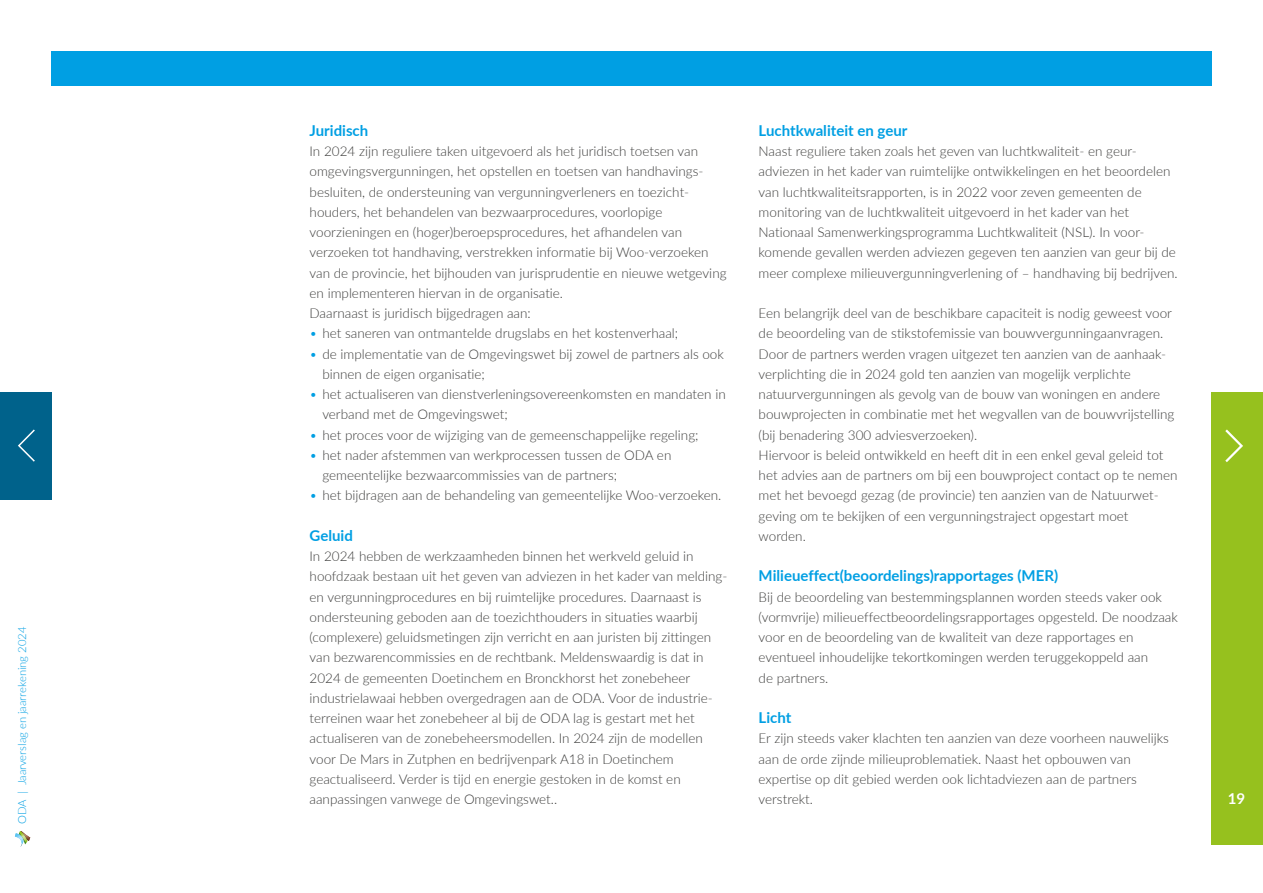
<style>
.page{position:relative;width:1263px;height:893px;background:#fff}
.page>*{position:absolute;margin:0;border:0;box-sizing:border-box;transform-origin:0 0}
.Tussenkop{font:700 15px "Lato";color:#009fe3}
.t1{font:700 15px "Lato";color:#fff}
.Plat{font:300 13.5px/20.2px "Lato";color:#3c3c3b}
.Opsomming{font:300 13.5px/20.2px "Lato";color:#3c3c3b}
.t2{font:300 11.25px "Lato";color:#009fe3}
.s1{color:#009fe3}
</style>
<div class="page">
<div style="left:0;top:392px;width:51px;height:108px;background:#00628b"></div>
<div style="left:1212px;top:392px;width:51px;height:452px;background:#96c11e"></div>
<svg style="left:15px;top:831px;width:15px;height:16px"></svg>
<div style="left:51px;top:51px;width:1161px;height:35px;background:#009fe3"></div>
<svg style="left:18px;top:429px;width:17px;height:33px"></svg>
<svg style="left:1225px;top:429px;width:18px;height:33px"></svg>
<p class="t2" style="left:14px;top:824px;width:199px;rotate:-90deg">ODA | Jaarverslag en jaarrekening 2024</p>
<p class="Tussenkop" style="left:310px;top:119px;width:60px">Juridisch</p>
<p class="Plat" style="left:310px;top:141px;width:419px">In 2024 zijn reguliere taken uitgevoerd als het juridisch toetsen van omgevingsvergunningen, het opstellen en toetsen van handhavings&shy;besluiten, de ondersteuning van vergunningverleners en toezicht&shy;houders, het behandelen van bezwaarprocedures, voorlopige voorzieningen en (hoger)beroepsprocedures, het afhandelen van verzoeken tot handhaving, verstrekken informatie bij Woo-verzoeken van de provincie, het bijhouden van jurisprudentie en nieuwe wetgeving en implementeren hiervan in de organisatie.</p>
<p class="Plat" style="left:310px;top:303px;width:223px">Daarnaast is juridisch bijgedragen aan:</p>
<p class="Opsomming" style="left:310px;top:323px;width:370px"><span class="s1">•</span> het saneren van ontmantelde drugslabs en het kostenverhaal;</p>
<p class="Opsomming" style="left:322px;top:343px;width:403px;text-indent:-13px"><span class="s1">•</span> de implementatie van de Omgevingswet bij zowel de partners als ook binnen de eigen organisatie;</p>
<p class="Opsomming" style="left:322px;top:384px;width:405px;text-indent:-13px"><span class="s1">•</span> het actualiseren van dienstverleningsovereenkomsten en mandaten in verband met de Omgevingswet;</p>
<p class="Opsomming" style="left:310px;top:424px;width:391px"><span class="s1">•</span> het proces voor de wijziging van de gemeenschappelijke regeling;</p>
<p class="Opsomming" style="left:322px;top:444px;width:351px;text-indent:-13px"><span class="s1">•</span> het nader afstemmen van werkprocessen tussen de ODA en gemeentelijke bezwaarcommissies van de partners;</p>
<p class="Opsomming" style="left:310px;top:485px;width:413px"><span class="s1">•</span> het bijdragen aan de behandeling van gemeentelijke Woo-verzoeken.</p>
<p class="Tussenkop" style="left:310px;top:524px;width:45px">Geluid</p>
<p class="Plat" style="left:310px;top:546px;width:418px">In 2024 hebben de werkzaamheden binnen het werkveld geluid in hoofdzaak bestaan uit het geven van adviezen in het kader van melding&shy;en vergunningprocedures en bij ruimtelijke procedures. Daarnaast is ondersteuning geboden aan de toezichthouders in situaties waarbij (complexere) geluidsmetingen zijn verricht en aan juristen bij zittingen van bezwarencommissies en de rechtbank. Meldenswaardig is dat in 2024 de gemeenten Doetinchem en Bronckhorst het zonebeheer industrielawaai hebben overgedragen aan de ODA. Voor de industrie&shy;terreinen waar het zonebeheer al bij de ODA lag is gestart met het actualiseren van de zonebeheersmodellen. In 2024 zijn de modellen voor De Mars in Zutphen en bedrijvenpark A18 in Doetinchem geactualiseerd. Verder is tijd en energie gestoken in de komst en aanpassingen vanwege de Omgevingswet..</p>
<p class="Tussenkop" style="left:759px;top:119px;width:150px">Luchtkwaliteit en geur</p>
<p class="Plat" style="left:759px;top:141px;width:421px">Naast reguliere taken zoals het geven van luchtkwaliteit- en geur&shy;adviezen in het kader van ruimtelijke ontwikkelingen en het beoordelen van luchtkwaliteitsrapporten, is in 2022 voor zeven gemeenten de monitoring van de luchtkwaliteit uitgevoerd in het kader van het Nationaal Samenwerkingsprogramma Luchtkwaliteit (NSL). In voor&shy;komende gevallen werden adviezen gegeven ten aanzien van geur bij de meer complexe milieuvergunningverlening of – handhaving bij bedrijven.</p>
<p class="Plat" style="left:759px;top:303px;width:417px">Een belangrijk deel van de beschikbare capaciteit is nodig geweest voor de beoordeling van de stikstofemissie van bouwvergunningaanvragen.<br>Door de partners werden vragen uitgezet ten aanzien van de aanhaak&shy;verplichting die in 2024 gold ten aanzien van mogelijk verplichte natuurvergunningen als gevolg van de bouw van woningen en andere bouwprojecten in combinatie met het wegvallen van de bouwvrijstelling (bij benadering 300 adviesverzoeken).</p>
<p class="Plat" style="left:759px;top:444px;width:420px">Hiervoor is beleid ontwikkeld en heeft dit in een enkel geval geleid tot het advies aan de partners om bij een bouwproject contact op te nemen met het bevoegd gezag (de provincie) ten aanzien van de Natuurwet&shy;geving om te bekijken of een vergunningstraject opgestart moet worden.</p>
<p class="Tussenkop" style="left:759px;top:565px;width:301px">Milieueffect(beoordelings)rapportages (MER)</p>
<p class="Plat" style="left:759px;top:586px;width:421px">Bij de beoordeling van bestemmingsplannen worden steeds vaker ook (vormvrije) milieueffectbeoordelingsrapportages opgesteld. De noodzaak voor en de beoordeling van de kwaliteit van deze rapportages en eventueel inhoudelijke tekortkomingen werden teruggekoppeld aan<br>de partners.</p>
<p class="Tussenkop" style="left:759px;top:707px;width:34px">Licht</p>
<p class="Plat" style="left:759px;top:728px;width:412px">Er zijn steeds vaker klachten ten aanzien van deze voorheen nauwelijks aan de orde zijnde milieuproblematiek. Naast het opbouwen van expertise op dit gebied werden ook lichtadviezen aan de partners verstrekt.</p>
<p class="t1" style="left:1228px;top:788px;width:19px">19</p>
</div>
